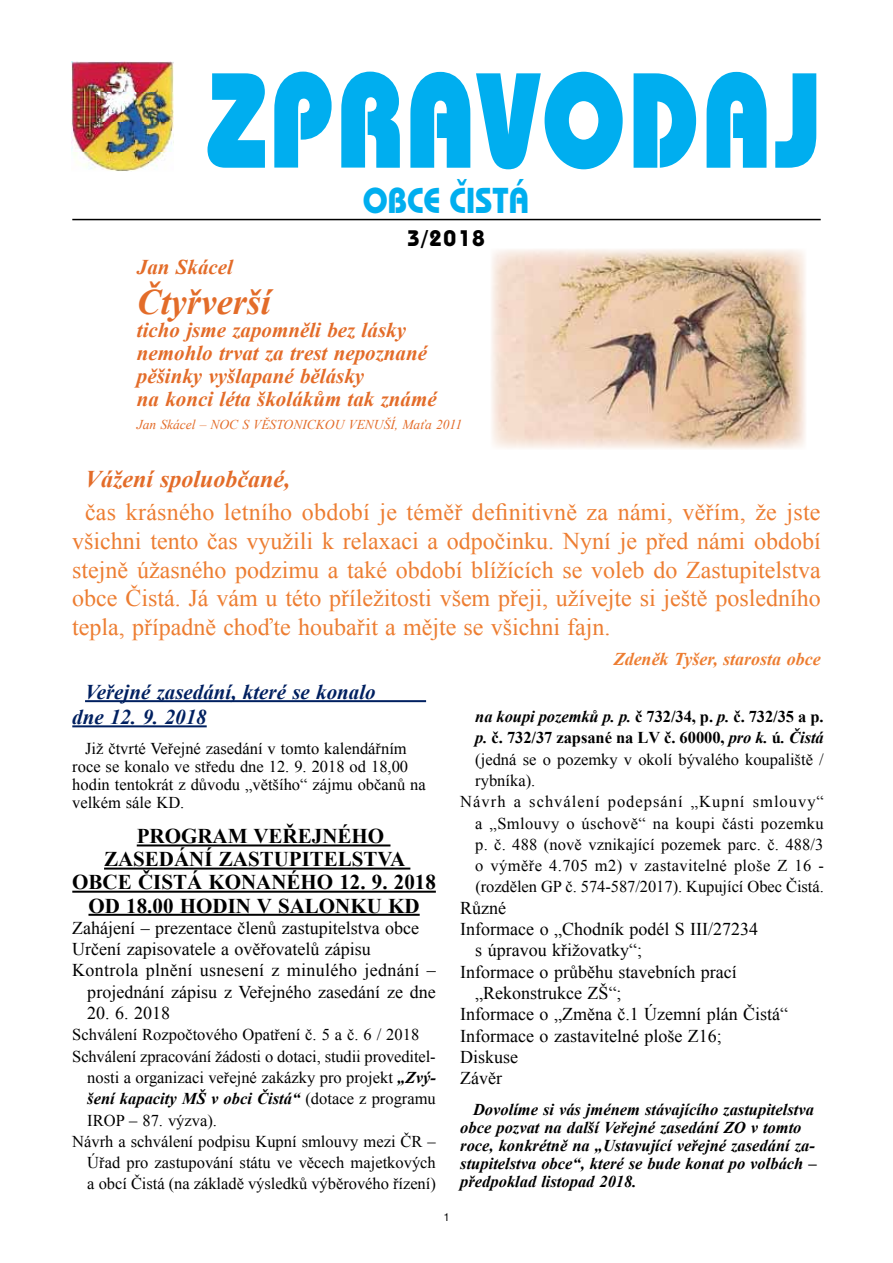
<style>
.page{position:relative;width:893px;height:1263px;background:#fff}
.page>*{position:absolute;margin:0;border:0;box-sizing:border-box;transform-origin:0 0}
.t1{font:800 135px "Bauhaus IT Cby BTCE";letter-spacing:.03em;color:#00aeef;scale:.8 1}
.t2{font:700 36px "Bauhaus IT Cby BTCE";color:#00aeef;scale:.9 1}
.t3{font:italic 700 36px "Times New Roman";color:#e36c29}
.t4{font:24px/28.8px "Times New Roman";color:#ed7d31;text-align:justify}
.t5{font:italic 700 24px "Times New Roman";color:#e36c29}
.t6{font:700 22.5px "Bauhaus IT Cby BTCE";color:#000}
.t7{font:italic 700 21px/23.1px "Times New Roman";color:#e36c29}
.t8{font:700 21px "Times New Roman";color:#000}
.t9{font:italic 700 21px/25.2px "Times New Roman";color:#002060}
.t10{font:18px "Times New Roman";color:#000}
.t11{font:18px "Times New Roman";letter-spacing:.02em;color:#000}
.t12{font:italic 700 18px "Times New Roman";color:#ed7d31}
.t13{font:16.5px/18px "Times New Roman";color:#000}
.t14{font:italic 700 16.5px/18px "Times New Roman";color:#000}
.t15{font:700 16.5px "Times New Roman";letter-spacing:-.005em;color:#000}
.t16{font:16.5px "Times New Roman";letter-spacing:.025em;color:#000}
.t17{font:16.5px "Times New Roman";letter-spacing:.06em;color:#000}
.t18{font:italic 13.5px "Times New Roman";color:#e36c29}
.t19{font:12px "Nimbus San DEE";color:#000}
.s1{font-weight:700;font-style:italic}
.s2{font-weight:400;font-style:normal}
.s3{font-style:italic}
</style>
<div class="page">
<hr style="left:72px;top:219px;width:749px;height:1px;background:#000">
<img style="left:71px;top:62px;width:102px;height:109px">
<hr style="left:85px;top:700px;width:341px;height:2px;background:#002060">
<hr style="left:72px;top:725px;width:135px;height:2px;background:#002060">
<hr style="left:137px;top:844px;width:253px;height:2px;background:#000">
<hr style="left:104px;top:867px;width:306px;height:2px;background:#000">
<hr style="left:72px;top:891px;width:364px;height:2px;background:#000">
<hr style="left:88px;top:914px;width:332px;height:2px;background:#000">
<img style="left:491px;top:249px;width:315px;height:200px">
<h1 class="t1" style="left:207px;top:29px;width:769px">ZPRAVODAJ</h1>
<h2 class="t2" style="left:363px;top:176px;width:186px">OBCE ČISTÁ</h2>
<h3 class="t6" style="left:407px;top:223px;width:79px">3/2018</h3>
<p class="t7" style="left:137px;top:255px;width:98px">Jan Skácel</p>
<h2 class="t3" style="left:137px;top:276px;width:135px">Čtyřverší</h2>
<p class="t7" style="left:137px;top:318px;width:301px">ticho jsme zapomněli bez lásky nemohlo trvat za trest nepoznané pěšinky vyšlapané bělásky<br>na konci léta školákům tak známé</p>
<p class="t18" style="left:137px;top:416px;width:327px">Jan Skácel – NOC S VĚSTONICKOU VENUŠÍ, Maťa 2011</p>
<h3 class="t5" style="left:85px;top:462px;width:207px">Vážení spoluobčané,</h3>
<p class="t4" style="left:72px;top:497px;width:750px;text-indent:13px">čas krásného letního období je téměř definitivně za námi, věřím, že jste všichni tento čas využili k relaxaci a odpočinku. Nyní je před námi období stejně úžasného podzimu a také období blížících se voleb do Zastupitelstva obce Čistá. Já vám u této příležitosti všem přeji, užívejte si ještě posledního tepla, případně choďte houbařit a mějte se všichni fajn.</p>
<p class="t12" style="left:614px;top:647px;width:209px">Zdeněk Tyšer, starosta obce</p>
<p class="t9" style="left:72px;top:679px;width:305px;text-indent:13px">Veřejné zasedání, které se konalo dne 12. 9. 2018</p>
<p class="t13" style="left:72px;top:739px;width:355px;text-indent:13px">Již čtvrté Veřejné zasedání v tomto kalendářním roce se konalo ve středu dne 12. 9. 2018 od 18,00 hodin tentokrát z důvodu „většího“ zájmu občanů na velkém sále KD.</p>
<p class="t8" style="left:137px;top:821px;width:249px">PROGRAM VEŘEJNÉHO</p>
<p class="t8" style="left:104px;top:844px;width:303px">ZASEDÁNÍ ZASTUPITELSTVA</p>
<p class="t8" style="left:72px;top:867px;width:365px">OBCE ČISTÁ KONANÉHO 12. 9. 2018</p>
<p class="t8" style="left:88px;top:890px;width:333px">OD 18.00 HODIN V SALONKU KD</p>
<p class="t10" style="left:72px;top:915px;width:348px">Zahájení – prezentace členů zastupitelstva obce</p>
<p class="t10" style="left:72px;top:936px;width:300px">Určení zapisovatele a ověřovatelů zápisu</p>
<p class="t11" style="left:72px;top:958px;width:365px">Kontrola plnění usnesení z minulého jednání –</p>
<p class="t10" style="left:87px;top:979px;width:350px">projednání zápisu z Veřejného zasedání ze dne</p>
<p class="t10" style="left:87px;top:1000px;width:84px">20. 6. 2018</p>
<p class="t13" style="left:72px;top:1025px;width:348px">Schválení Rozpočtového Opatření č. 5 a č. 6 / 2018</p>
<p class="t13" style="left:72px;top:1046px;width:365px">Schválení zpracování žádosti o dotaci, studii proveditel-</p>
<p class="t13" style="left:87px;top:1068px;width:350px">nosti a organizaci veřejné zakázky pro projekt <span class="s1">„Zvý-</span></p>
<p class="t14" style="left:87px;top:1089px;width:350px">šení kapacity MŠ v obci Čistá“ <span class="s2">(dotace z programu</span></p>
<p class="t13" style="left:87px;top:1110px;width:131px">IROP – 87. výzva).</p>
<p class="t13" style="left:72px;top:1132px;width:365px">Návrh a schválení podpisu Kupní smlouvy mezi ČR –</p>
<p class="t13" style="left:87px;top:1153px;width:350px">Úřad pro zastupování státu ve věcech majetkových</p>
<p class="t13" style="left:87px;top:1174px;width:350px">a obcí Čistá (na základě výsledků výběrového řízení)</p>
<p class="t15" style="left:475px;top:705px;width:350px"><span class="s3">na koupi pozemků p. p.</span> č 732/34, p. <span class="s3">p.</span> č. 732/35 a p.</p>
<p class="t15" style="left:475px;top:726px;width:350px"><span class="s3">p.</span> č. 732/37 zapsané na LV č. 60000, <span class="s3">pro k.</span> ú<span class="s3">. Čistá</span></p>
<p class="t13" style="left:475px;top:749px;width:350px">(jedná se o pozemky v okolí bývalého koupaliště /</p>
<p class="t13" style="left:475px;top:771px;width:62px">rybníka).</p>
<p class="t17" style="left:460px;top:790px;width:365px">Návrh a schválení podepsání „Kupní smlouvy“</p>
<p class="t16" style="left:475px;top:811px;width:350px">a „Smlouvy o úschově“ na koupi části pozemku</p>
<p class="t13" style="left:475px;top:835px;width:350px">p. č. 488 (nově vznikající pozemek parc. č. 488/3</p>
<p class="t16" style="left:475px;top:854px;width:350px">o výměře 4.705 m2) v zastavitelné ploše Z 16 -</p>
<p class="t13" style="left:475px;top:877px;width:350px">(rozdělen GP č. 574-587/2017). Kupující Obec Čistá.</p>
<p class="t10" style="left:460px;top:895px;width:47px">Různé</p>
<p class="t10" style="left:460px;top:916px;width:299px">Informace o „Chodník podél S III/27234</p>
<p class="t10" style="left:475px;top:938px;width:168px">s úpravou křižovatky“;</p>
<p class="t10" style="left:460px;top:959px;width:278px">Informace o průběhu stavebních prací</p>
<p class="t10" style="left:475px;top:980px;width:148px">„Rekonstrukce ZŠ“;</p>
<p class="t10" style="left:460px;top:1001px;width:329px">Informace o „Změna č.1 Územní plán Čistá“</p>
<p class="t10" style="left:460px;top:1023px;width:263px">Informace o zastavitelné ploše Z16;</p>
<p class="t10" style="left:460px;top:1044px;width:59px">Diskuse</p>
<p class="t10" style="left:460px;top:1065px;width:43px">Závěr</p>
<p class="t14" style="left:460px;top:1100px;width:358px;text-indent:13px">Dovolíme si vás jménem stávajícího zastupitelstva obce pozvat na další Veřejné zasedání ZO v tomto roce, konkrétně na „Ustavující veřejné zasedání za&shy;stupitelstva obce“, které se bude konat po volbách – předpoklad listopad 2018.</p>
<p class="t19" style="left:443px;top:1210px;width:8px">1</p>
</div>
